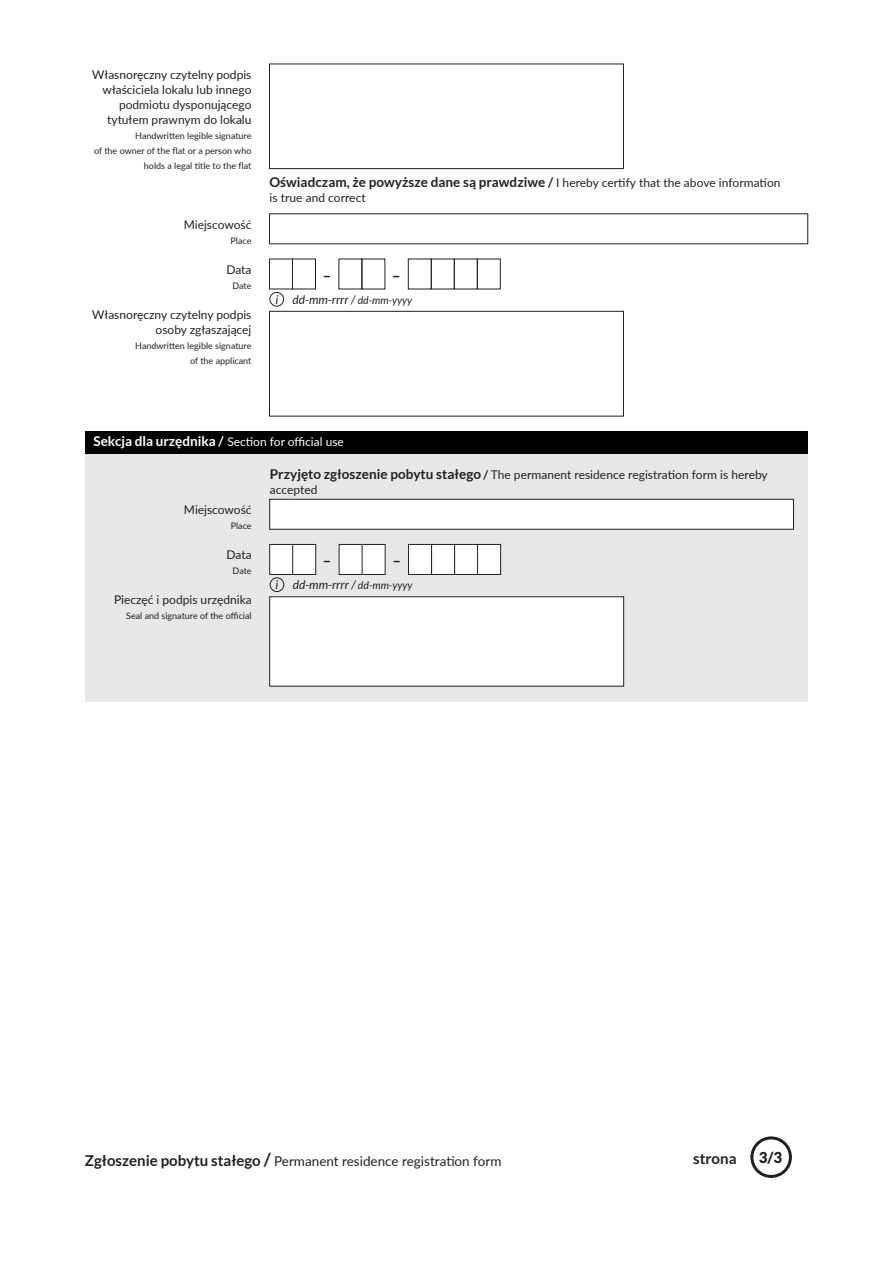
<style>
.page{position:relative;width:893px;height:1263px;background:#fff}
.page>*{position:absolute;margin:0;border:0;box-sizing:border-box;transform-origin:0 0}
.FSz_podstawa_Lato_10{font:700 15px "Lato";color:#231f20}
.FSz_BODY_forms_dywiz{font:700 15px "Lato";color:#231f20}
.FSz_podstawa_Lato_10-2{font:900 15px "Lato";color:#231f20}
.FSz_comments_Lato_9p{font:700 13.5px "Lato";letter-spacing:.005em;color:#231f20}
.FSz_FOOTER_tytul_wni{font:13.5px "Lato";color:#231f20}
.FSz_BODY_forms_label{font:12px/15px "Lato";color:#231f20;text-align:right}
.FSz_comments_Lato_9p-2{font:12px "Lato";letter-spacing:.005em;color:#231f20}
.FSz_comments_Lato_9p-3{font:italic 12px "Lato";letter-spacing:.005em;color:#231f20}
.FSz_BODY_naglowek_se{font:12px "Lato";color:#fff}
.FSz_BODY_forms_label-2{font:9px/15px "Lato";color:#231f20;text-align:right}
.s1{font-weight:400;font-size:12px}
.s2{font-size:10.5px}
.s3{font-weight:700;font-size:13.5px}
.s4{font-weight:700}
.s5{font-weight:700;font-size:15px}
.s6{font-weight:700;font-size:18px}
</style>
<div class="page">
<div style="left:85px;top:454px;width:723px;height:247px;background:#e5e8e7"></div>
<div style="left:85px;top:431px;width:723px;height:23px;background:#000001"></div>
<div style="left:270px;top:499px;width:523px;height:30px;background:#fff"></div>
<div style="left:269px;top:499px;width:525px;height:30px;border:1px solid #231f20"></div>
<div style="left:455px;top:544px;width:23px;height:30px;background:#fff"></div>
<div style="left:454px;top:544px;width:24px;height:31px;border:1px solid #231f20"></div>
<div style="left:432px;top:544px;width:23px;height:30px;background:#fff"></div>
<div style="left:431px;top:544px;width:24px;height:31px;border:1px solid #231f20"></div>
<div style="left:478px;top:544px;width:23px;height:30px;background:#fff"></div>
<div style="left:477px;top:544px;width:24px;height:31px;border:1px solid #231f20"></div>
<div style="left:270px;top:544px;width:23px;height:30px;background:#fff"></div>
<div style="left:269px;top:544px;width:24px;height:31px;border:1px solid #231f20"></div>
<div style="left:293px;top:544px;width:23px;height:30px;background:#fff"></div>
<div style="left:293px;top:544px;width:23px;height:31px;border:1px solid #231f20"></div>
<div style="left:362px;top:544px;width:23px;height:30px;background:#fff"></div>
<div style="left:362px;top:544px;width:23px;height:31px;border:1px solid #231f20"></div>
<div style="left:339px;top:544px;width:23px;height:30px;background:#fff"></div>
<div style="left:339px;top:544px;width:23px;height:31px;border:1px solid #231f20"></div>
<div style="left:408px;top:544px;width:24px;height:30px;background:#fff"></div>
<div style="left:408px;top:544px;width:24px;height:31px;border:1px solid #231f20"></div>
<div style="left:270px;top:577px;width:14px;height:15px;border:1px solid #231f20;border-radius:50%"></div>
<div style="left:270px;top:597px;width:354px;height:89px;background:#fff"></div>
<div style="left:269px;top:311px;width:355px;height:105px;border:1px solid #231f20"></div>
<div style="left:454px;top:259px;width:23px;height:30px;border:1px solid #231f20"></div>
<div style="left:431px;top:259px;width:23px;height:30px;border:1px solid #231f20"></div>
<div style="left:477px;top:259px;width:23px;height:30px;border:1px solid #231f20"></div>
<div style="left:269px;top:259px;width:24px;height:30px;border:1px solid #231f20"></div>
<div style="left:292px;top:259px;width:24px;height:30px;border:1px solid #231f20"></div>
<div style="left:339px;top:259px;width:23px;height:30px;border:1px solid #231f20"></div>
<div style="left:408px;top:259px;width:23px;height:30px;border:1px solid #231f20"></div>
<div style="left:269px;top:292px;width:15px;height:14px;border:1px solid #231f20;border-radius:50%"></div>
<div style="left:750px;top:1136px;width:42px;height:42px;border:3px solid #231f20;border-radius:50%"></div>
<div style="left:269px;top:64px;width:355px;height:105px;border:1px solid #231f20"></div>
<p class="FSz_BODY_forms_label" style="left:92px;top:66px;width:161px">Własnoręczny czytelny podpis właściciela lokalu lub innego podmiotu dysponującego tytułem prawnym do lokalu</p>
<p class="FSz_BODY_forms_label-2" style="left:94px;top:128px;width:159px">Handwritten legible signature<br>of the owner of the flat or a person who holds a legal title to the flat</p>
<p class="FSz_BODY_forms_label" style="left:184px;top:216px;width:69px">Miejscowość</p>
<p class="FSz_BODY_forms_label-2" style="left:231px;top:233px;width:22px">Place</p>
<p class="FSz_BODY_forms_label" style="left:226px;top:261px;width:27px">Data</p>
<p class="FSz_BODY_forms_label-2" style="left:232px;top:278px;width:21px">Date</p>
<p class="FSz_BODY_forms_label" style="left:92px;top:306px;width:161px">Własnoręczny czytelny podpis osoby zgłaszającej</p>
<p class="FSz_BODY_forms_label-2" style="left:135px;top:338px;width:118px">Handwritten legible signature of the applicant</p>
<p class="FSz_comments_Lato_9p" style="left:269px;top:174px;width:513px">Oświadczam, że powyższe dane są prawdziwe / <span class="s1">I hereby certify that the above information</span></p>
<p class="FSz_comments_Lato_9p-2" style="left:269px;top:189px;width:98px">is true and correct</p>
<p class="FSz_BODY_forms_dywiz" style="left:323px;top:267px;width:10px">–</p>
<p class="FSz_BODY_forms_dywiz" style="left:392px;top:267px;width:10px">–</p>
<p class="FSz_comments_Lato_9p-3" style="left:275px;top:293px;width:4px">i</p>
<p class="FSz_comments_Lato_9p-3" style="left:292px;top:293px;width:121px">dd-mm-rrrr / <span class="s2">dd-mm-yyyy</span></p>
<p class="FSz_BODY_naglowek_se" style="left:94px;top:433px;width:252px"><span class="s3">Sekcja dla urzędnika /</span> Section for official use</p>
<p class="FSz_BODY_forms_label" style="left:184px;top:501px;width:69px">Miejscowość</p>
<p class="FSz_BODY_forms_label-2" style="left:231px;top:518px;width:22px">Place</p>
<p class="FSz_BODY_forms_label" style="left:227px;top:546px;width:27px">Data</p>
<p class="FSz_BODY_forms_label-2" style="left:233px;top:563px;width:21px">Date</p>
<p class="FSz_BODY_forms_label" style="left:114px;top:591px;width:139px">Pieczęć i podpis urzędnika</p>
<p class="FSz_BODY_forms_label-2" style="left:126px;top:608px;width:127px">Seal and signature of the official</p>
<p class="FSz_comments_Lato_9p-2" style="left:270px;top:466px;width:500px"><span class="s3">Przyjęto zgłoszenie pobytu stałego</span> <span class="s4">/</span> The permanent residence registration form is hereby</p>
<p class="FSz_comments_Lato_9p-2" style="left:270px;top:481px;width:49px">accepted</p>
<p class="FSz_BODY_forms_dywiz" style="left:323px;top:552px;width:10px">–</p>
<p class="FSz_BODY_forms_dywiz" style="left:392px;top:552px;width:10px">–</p>
<p class="FSz_comments_Lato_9p-3" style="left:276px;top:578px;width:4px">i</p>
<p class="FSz_comments_Lato_9p-3" style="left:293px;top:578px;width:121px">dd-mm-rrrr / <span class="s2">dd-mm-yyyy</span></p>
<p class="FSz_FOOTER_tytul_wni" style="left:85px;top:1151px;width:418px"><span class="s5">Zgłoszenie pobytu stałego</span> <span class="s6">/</span> Permanent residence registration form</p>
<p class="FSz_podstawa_Lato_10" style="left:693px;top:1149px;width:45px">strona</p>
<p class="FSz_podstawa_Lato_10-2" style="left:759px;top:1149px;width:25px">3/3</p>
</div>
